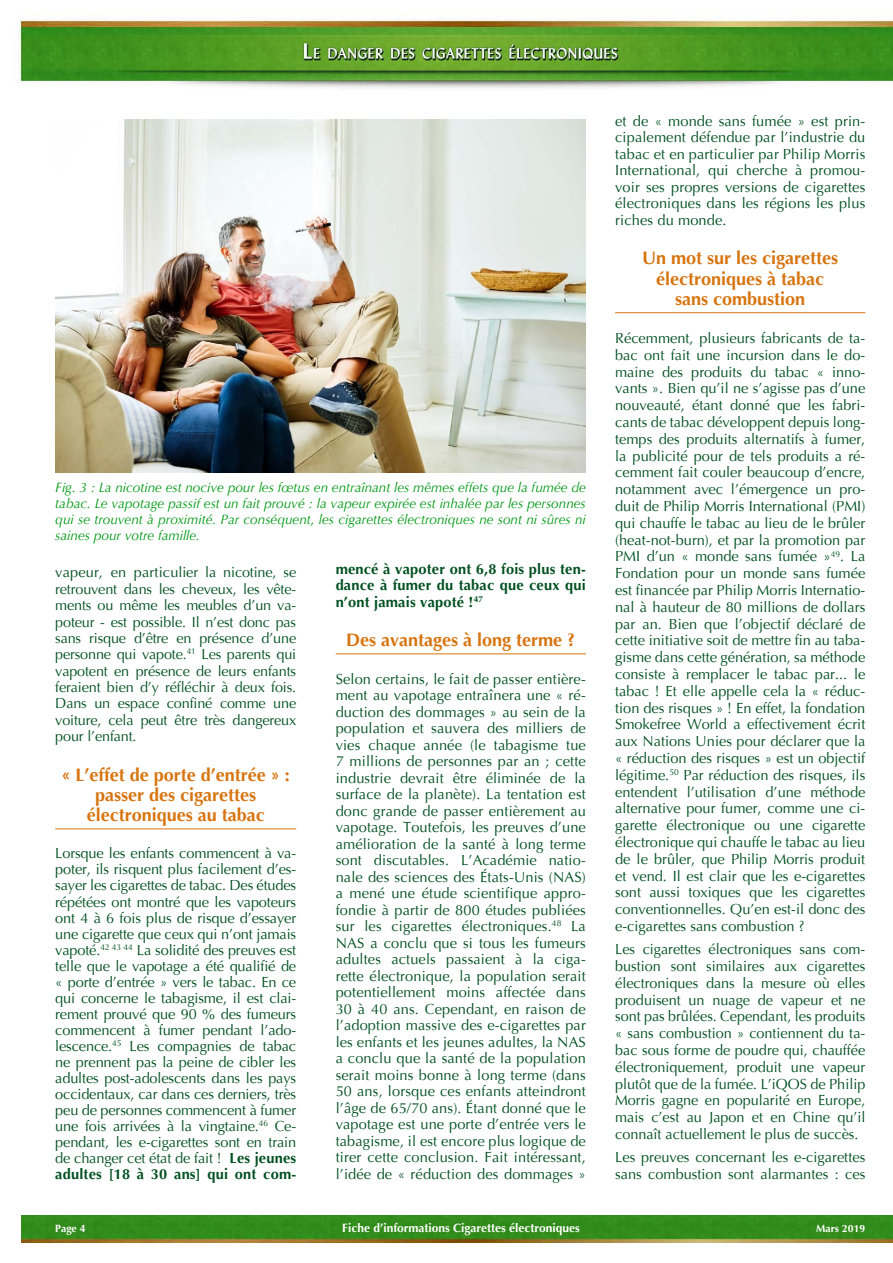
<style>
.page{position:relative;width:893px;height:1263px;background:#fff}
.page>*{position:absolute;margin:0;border:0;box-sizing:border-box;transform-origin:0 0}
.Titel_orange{font:700 18px/20.2px "Optima";color:#d7740e;text-align:center}
.Lauftext_grün{font:14.55px/16.8px "Optima";color:#005020;text-align:justify}
.Lauftext_grün-2{font:700 14.55px/16.5px "Optima";letter-spacing:.015em;color:#005020;text-align:justify}
.Lauftext_grün-3{font:14.4px/16.4px "Optima";letter-spacing:-.01em;color:#005020;text-align:justify}
.t1{font:italic 13.5px/15.8px "Optima";color:#009914;text-align:justify}
.t2{font:700 12px "Optima";color:#fff}
.t3{font:700 10.5px "Optima";color:#fff}
.s1{font-weight:700}
</style>
<div class="page">
<img style="left:19px;top:19px;width:874px;height:1224px">
<img style="left:21px;top:1216px;width:872px;height:26px">
<hr style="left:55px;top:829px;width:241px;height:1px;background:#d7740e">
<hr style="left:336px;top:654px;width:250px;height:1px;background:#d7740e">
<hr style="left:615px;top:312px;width:250px;height:1px;background:#d7740e">
<img style="left:55px;top:119px;width:531px;height:353px">
<p class="t1" style="left:55px;top:480px;width:532px">Fig. 3 : La nicotine est nocive pour les fœtus en entraînant les mêmes effets que la fumée de tabac. Le vapotage passif est un fait prouvé : la vapeur expirée est inhalée par les personnes qui se trouvent à proximité. Par conséquent, les cigarettes électroniques ne sont ni sûres ni saines pour votre famille.</p>
<p class="Lauftext_grün-3" style="left:55px;top:565px;width:242px">vapeur, en particulier la nicotine, se retrouvent dans les cheveux, les vête&shy;ments ou même les meubles d’un va&shy;poteur - est possible. Il n’est donc pas sans risque d’être en présence d’une personne qui vapote.<sup>41</sup> Les parents qui vapotent en présence de leurs enfants feraient bien d’y réfléchir à deux fois.<br>Dans un espace confiné comme une voiture, cela peut être très dangereux pour l’enfant.</p>
<p class="Titel_orange" style="left:62px;top:764px;width:230px">« L’effet de porte d’entrée » : passer des cigarettes électroniques au tabac</p>
<p class="Lauftext_grün" style="left:55px;top:846px;width:242px;line-height:16px">Lorsque les enfants commencent à va&shy;poter, ils risquent plus facilement d’es&shy;sayer les cigarettes de tabac. Des études répétées ont montré que les vapoteurs ont 4 à 6 fois plus de risque d’essayer une cigarette que ceux qui n’ont jamais vapoté.<sup>42</sup> <sup>43</sup> <sup>44</sup> La solidité des preuves est telle que le vapotage a été qualifié de « porte d’entrée » vers le tabac. En ce qui concerne le tabagisme, il est clai&shy;rement prouvé que 90 % des fumeurs commencent à fumer pendant l’ado&shy;lescence.<sup>45</sup> Les compagnies de tabac ne prennent pas la peine de cibler les adultes post-adolescents dans les pays occidentaux, car dans ces derniers, très peu de personnes commencent à fumer une fois arrivées à la vingtaine.<sup>46</sup> Ce&shy;pendant, les e-cigarettes sont en train de changer cet état de fait ! <span class="s1">Les jeunes adultes [18 à 30 ans] qui ont com-</span></p>
<p class="Lauftext_grün-2" style="left:336px;top:561px;width:252px">mencé à vapoter ont 6,8 fois plus ten&shy;dance à fumer du tabac que ceux qui n’ont jamais vapoté !<sup>47</sup></p>
<p class="Titel_orange" style="left:346px;top:630px;width:231px">Des avantages à long terme ?</p>
<p class="Lauftext_grün" style="left:336px;top:671px;width:252px">Selon certains, le fait de passer entière&shy;ment au vapotage entraînera une « ré&shy;duction des dommages » au sein de la population et sauvera des milliers de vies chaque année (le tabagisme tue 7 millions de personnes par an ; cette industrie devrait être éliminée de la surface de la planète). La tentation est donc grande de passer entièrement au vapotage. Toutefois, les preuves d’une amélioration de la santé à long terme sont discutables. L’Académie natio&shy;nale des sciences des États-Unis (NAS) a mené une étude scientifique appro&shy;fondie à partir de 800 études publiées sur les cigarettes électroniques.<sup>48</sup> La NAS a conclu que si tous les fumeurs adultes actuels passaient à la ciga&shy;rette électronique, la population serait potentiellement moins affectée dans 30 à 40 ans. Cependant, en raison de l’adoption massive des e-cigarettes par les enfants et les jeunes adultes, la NAS a conclu que la santé de la population serait moins bonne à long terme (dans 50 ans, lorsque ces enfants atteindront l’âge de 65/70 ans). Étant donné que le vapotage est une porte d’entrée vers le tabagisme, il est encore plus logique de tirer cette conclusion. Fait intéressant, l’idée de « réduction des dommages »</p>
<p class="Lauftext_grün" style="left:615px;top:113px;width:252px">et de « monde sans fumée » est prin&shy;cipalement défendue par l’industrie du tabac et en particulier par Philip Morris International, qui cherche à promou&shy;voir ses propres versions de cigarettes électroniques dans les régions les plus riches du monde.</p>
<p class="Titel_orange" style="left:642px;top:248px;width:198px">Un mot sur les cigarettes électroniques à tabac sans combustion</p>
<p class="Lauftext_grün" style="left:615px;top:330px;width:252px">Récemment, plusieurs fabricants de ta&shy;bac ont fait une incursion dans le do&shy;maine des produits du tabac « inno&shy;vants ». Bien qu’il ne s’agisse pas d’une nouveauté, étant donné que les fabri&shy;cants de tabac développent depuis long&shy;temps des produits alternatifs à fumer, la publicité pour de tels produits a ré&shy;cemment fait couler beaucoup d’encre, notamment avec l’émergence un pro&shy;duit de Philip Morris International (PMI) qui chauffe le tabac au lieu de le brûler (heat-not-burn), et par la promotion par PMI d’un « monde sans fumée »<sup>49</sup>. La Fondation pour un monde sans fumée est financée par Philip Morris Internatio&shy;nal à hauteur de 80 millions de dollars par an. Bien que l’objectif déclaré de cette initiative soit de mettre fin au taba&shy;gisme dans cette génération, sa méthode consiste à remplacer le tabac par... le tabac ! Et elle appelle cela la « réduc&shy;tion des risques » ! En effet, la fondation Smokefree World a effectivement écrit aux Nations Unies pour déclarer que la « réduction des risques » est un objectif légitime.<sup>50</sup> Par réduction des risques, ils entendent l’utilisation d’une méthode alternative pour fumer, comme une ci&shy;garette électronique ou une cigarette électronique qui chauffe le tabac au lieu de le brûler, que Philip Morris produit et vend. Il est clair que les e-cigarettes sont aussi toxiques que les cigarettes conventionnelles. Qu’en est-il donc des e-cigarettes sans combustion ?</p>
<p class="Lauftext_grün" style="left:615px;top:941px;width:252px">Les cigarettes électroniques sans com&shy;bustion sont similaires aux cigarettes électroniques dans la mesure où elles produisent un nuage de vapeur et ne sont pas brûlées. Cependant, les produits « sans combustion » contiennent du ta&shy;bac sous forme de poudre qui, chauffée électroniquement, produit une vapeur plutôt que de la fumée. L’iQOS de Philip Morris gagne en popularité en Europe, mais c’est au Japon et en Chine qu’il connaît actuellement le plus de succès.</p>
<p class="Lauftext_grün" style="left:615px;top:1149px;width:252px">Les preuves concernant les e-cigarettes sans combustion sont alarmantes : ces</p>
<p class="t3" style="left:55px;top:1221px;width:32px">Page 4</p>
<p class="t2" style="left:342px;top:1220px;width:239px">Fiche d’informations Cigarettes électroniques</p>
<p class="t3" style="left:816px;top:1221px;width:51px">Mars 2019</p>
</div>
